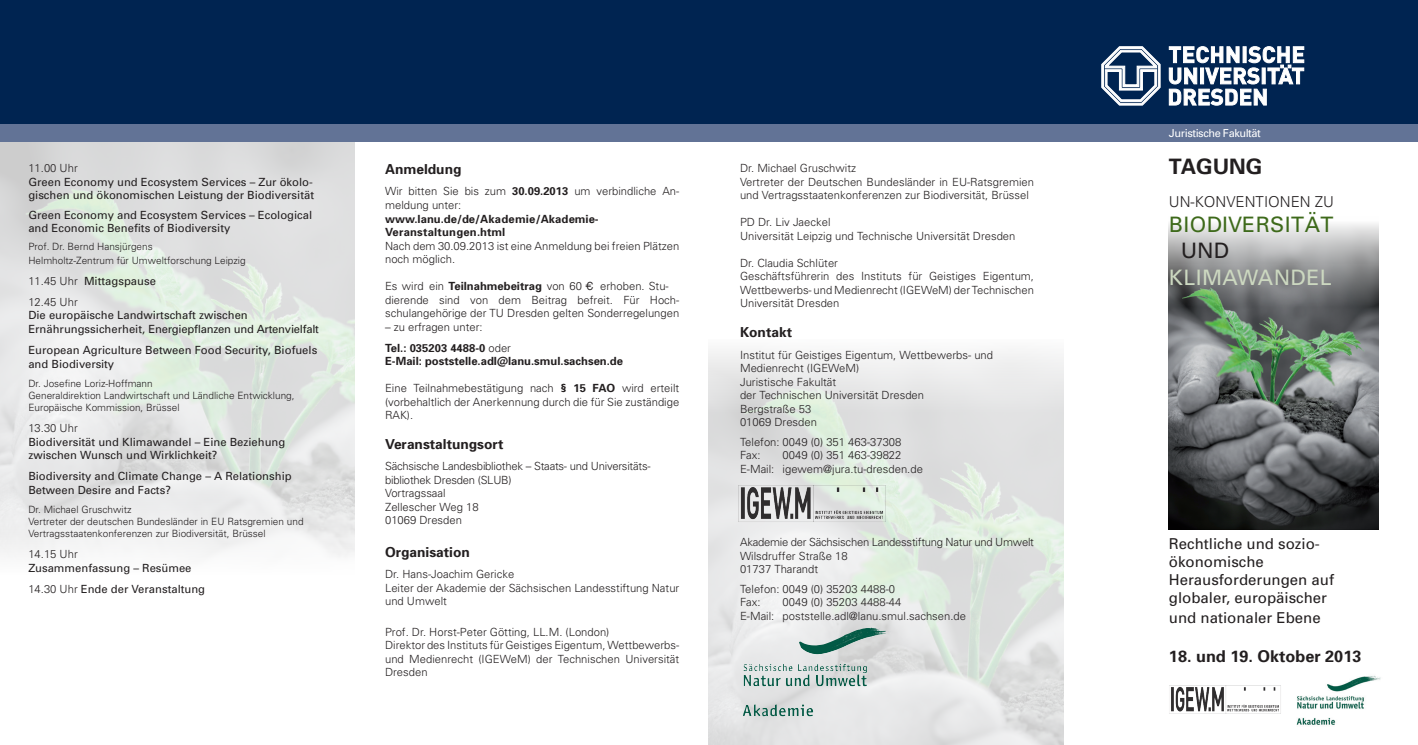
<style>
.page{position:relative;width:1418px;height:745px;background:#fff}
.page>*{position:absolute;margin:0;border:0;box-sizing:border-box;transform-origin:0 0}
.t1{font:21.25px "Univers";letter-spacing:.02em;color:#3e6a1b}
.t2{font:21.25px "Univers";letter-spacing:.02em;color:#ccd8c0}
.t3{font:700 21.25px "Univers";color:#231f20}
.t4{font:21.25px "Univers";color:#231f20}
.t5{font:700 16.25px "Univers";color:#231f20}
.t6{font:15px "Univers";color:#231f20}
.t7{font:300 15px "Univers";color:#231f20}
.t8{font:700 13.75px "Univers";color:#231f20}
.t9{font:300 11.25px/13.5px "Univers";color:#231f20}
.t10{font:11.25px/13.5px "Univers";color:#231f20}
.t11{font:300 11.25px/13.5px "Univers";letter-spacing:-.02em;color:#231f20}
.t12{font:700 11.25px "Univers";color:#231f20}
.t13{font:700 11.25px/13.5px "Univers";letter-spacing:.02em;color:#231f20}
.t14{font:11px "Univers";letter-spacing:-.04em;color:#fff}
.t15{font:300 10px/12px "Univers";color:#231f20}
.s1{font-weight:300}
.s2{font-weight:700}
.s3{font-family:"Helvetica";font-weight:400}
</style>
<div class="page">
<img style="left:709px;top:351px;width:354px;height:393px">
<div style="left:0;top:0;width:1417px;height:132px;background:#002451"></div>
<div style="left:0;top:124px;width:1417px;height:18px;background:#627396"></div>
<svg style="left:1169px;top:46px;width:134px;height:59px"></svg>
<svg style="left:1101px;top:47px;width:59px;height:58px"></svg>
<img style="left:1168px;top:224px;width:210px;height:305px">
<img style="left:738px;top:482px;width:156px;height:50px">
<img style="left:749px;top:627px;width:141px;height:43px">
<img style="left:1169px;top:685px;width:112px;height:29px">
<img style="left:1296px;top:675px;width:85px;height:50px">
<p class="t9" style="left:28px;top:161px;width:51px">11.00 Uhr</p>
<p class="t10" style="left:28px;top:175px;width:287px">Green Economy und Ecosystem Services – Zur ökolo&shy;gischen und ökonomischen Leistung der Biodiversität</p>
<p class="t10" style="left:28px;top:208px;width:285px">Green Economy and Ecosystem Services – Ecological</p>
<p class="t10" style="left:28px;top:221px;width:203px">and Economic Benefits of Biodiversity</p>
<p class="t15" style="left:28px;top:240px;width:126px">Prof. Dr. Bernd Hansjürgens</p>
<p class="t15" style="left:28px;top:254px;width:219px">Helmholtz-Zentrum für Umweltforschung Leipzig</p>
<p class="t10" style="left:28px;top:274px;width:129px"><span class="s1">11.45 Uhr</span> Mittagspause</p>
<p class="t9" style="left:28px;top:295px;width:51px">12.45 Uhr</p>
<p class="t10" style="left:28px;top:308px;width:292px">Die europäische Landwirtschaft zwischen<br>Ernährungssicherheit, Energiepflanzen und Artenvielfalt</p>
<p class="t10" style="left:28px;top:343px;width:290px">European Agriculture Between Food Security, Biofuels and Biodiversity</p>
<p class="t15" style="left:28px;top:377px;width:126px">Dr. Josefine Loriz-Hoffmann</p>
<p class="t15" style="left:28px;top:389px;width:268px">Generaldirektion Landwirtschaft und Ländliche Entwicklung,<br>Europäische Kommission, Brüssel</p>
<p class="t9" style="left:28px;top:421px;width:51px">13.30 Uhr</p>
<p class="t10" style="left:28px;top:434px;width:258px">Biodiversität und Klimawandel – Eine Beziehung zwischen Wunsch und Wirklichkeit?</p>
<p class="t10" style="left:28px;top:469px;width:265px">Biodiversity and Climate Change – A Relationship<br>Between Desire and Facts?</p>
<p class="t15" style="left:28px;top:503px;width:105px">Dr. Michael Gruschwitz</p>
<p class="t15" style="left:28px;top:515px;width:277px">Vertreter der deutschen Bundesländer in EU Ratsgremien und<br>Vertragsstaatenkonferenzen zur Biodiversität, Brüssel</p>
<p class="t9" style="left:28px;top:547px;width:51px">14.15 Uhr</p>
<p class="t10" style="left:28px;top:560px;width:165px">Zusammenfassung – Resümee</p>
<p class="t10" style="left:28px;top:581px;width:178px"><span class="s1">14.30 Uhr</span> Ende der Veranstaltung</p>
<p class="t8" style="left:385px;top:161px;width:78px">Anmeldung</p>
<p class="t9" style="left:385px;top:184px;width:296px">Wir bitten Sie bis zum <span class="s2">30.09.2013</span> um verbindliche An&shy;meldung unter:</p>
<p class="t13" style="left:385px;top:211px;width:215px">www.lanu.de/de/Akademie/Akademie-<br>Veranstaltungen.html</p>
<p class="t9" style="left:385px;top:238px;width:296px">Nach dem 30.09.2013 ist eine Anmeldung bei freien Plätzen noch möglich.</p>
<p class="t9" style="left:385px;top:279px;width:285px">Es wird ein <span class="s2">Teilnahmebeitrag</span> von 60 <span class="s3">€</span> erhoben. Stu-</p>
<p class="t9" style="left:385px;top:292px;width:296px">dierende sind von dem Beitrag befreit. Für Hoch&shy;schulangehörige der TU Dresden gelten Sonderregelungen</p>
<p class="t9" style="left:385px;top:319px;width:99px">– zu erfragen unter:</p>
<p class="t12" style="left:385px;top:340px;width:127px">Tel.: 035203 4488-0 <span class="s1">oder</span></p>
<p class="t12" style="left:385px;top:354px;width:239px">E-Mail: poststelle.adl@lanu.smul.sachsen.de</p>
<p class="t9" style="left:385px;top:381px;width:296px;text-align:justify">Eine Teilnahmebestätigung nach <span class="s2">§ 15 FAO</span> wird erteilt (vorbehaltlich der Anerkennung durch die für Sie zuständige RAK).</p>
<p class="t8" style="left:385px;top:435px;width:120px">Veranstaltungsort</p>
<p class="t11" style="left:385px;top:459px;width:267px">Sächsische Landesbibliothek – Staats- und Universitäts&shy;bibliothek Dresden (SLUB)</p>
<p class="t9" style="left:385px;top:486px;width:62px">Vortragssaal</p>
<p class="t9" style="left:385px;top:499px;width:95px">Zellescher Weg 18</p>
<p class="t9" style="left:385px;top:513px;width:78px">01069 Dresden</p>
<p class="t8" style="left:385px;top:543px;width:86px">Organisation</p>
<p class="t9" style="left:385px;top:567px;width:131px">Dr. Hans-Joachim Gericke</p>
<p class="t9" style="left:385px;top:580px;width:296px">Leiter der Akademie der Sächsischen Landesstiftung Natur und Umwelt</p>
<p class="t9" style="left:385px;top:624px;width:226px">Prof. Dr. Horst-Peter Götting, LL.M. (London)</p>
<p class="t9" style="left:385px;top:637px;width:296px;text-align:justify">Direktor des Instituts für Geistiges Eigentum, Wettbewerbs&shy;und Medienrecht (IGEWeM) der Technischen Universität Dresden</p>
<p class="t9" style="left:740px;top:161px;width:118px">Dr. Michael Gruschwitz</p>
<p class="t9" style="left:740px;top:175px;width:295px">Vertreter der Deutschen Bundesländer in EU-Ratsgremien und Vertragsstaatenkonferenzen zur Biodiversität, Brüssel</p>
<p class="t9" style="left:740px;top:215px;width:92px">PD Dr. Liv Jaeckel</p>
<p class="t9" style="left:740px;top:229px;width:277px">Universität Leipzig und Technische Universität Dresden</p>
<p class="t9" style="left:740px;top:256px;width:99px">Dr. Claudia Schlüter</p>
<p class="t9" style="left:740px;top:269px;width:295px;text-align:justify">Geschäftsführerin des Instituts für Geistiges Eigentum, Wettbewerbs- und Medienrecht (IGEWeM) der Technischen Universität Dresden</p>
<p class="t8" style="left:740px;top:323px;width:53px">Kontakt</p>
<p class="t9" style="left:740px;top:347px;width:254px">Institut für Geistiges Eigentum, Wettbewerbs- und</p>
<p class="t9" style="left:740px;top:361px;width:121px">Medienrecht (IGEWeM)</p>
<p class="t9" style="left:740px;top:374px;width:98px">Juristische Fakultät</p>
<p class="t9" style="left:740px;top:388px;width:186px">der Technischen Universität Dresden</p>
<p class="t9" style="left:740px;top:401px;width:73px">Bergstraße 53</p>
<p class="t9" style="left:740px;top:415px;width:78px">01069 Dresden</p>
<p class="t9" style="left:740px;top:434px;width:163px">Telefon: 0049 (0) 351 463-37308</p>
<p class="t9" style="left:740px;top:448px;width:22px">Fax:</p>
<p class="t9" style="left:782px;top:448px;width:120px">0049 (0) 351 463-39822</p>
<p class="t9" style="left:740px;top:461px;width:184px">E-Mail: igewem@jura.tu-dresden.de</p>
<p class="t11" style="left:740px;top:535px;width:295px">Akademie der Sächsischen Landesstiftung Natur und Umwelt</p>
<p class="t9" style="left:740px;top:548px;width:109px">Wilsdruffer Straße 18</p>
<p class="t9" style="left:740px;top:562px;width:80px">01737 Tharandt</p>
<p class="t9" style="left:740px;top:581px;width:157px">Telefon: 0049 (0) 35203 4488-0</p>
<p class="t9" style="left:740px;top:595px;width:22px">Fax:</p>
<p class="t9" style="left:782px;top:595px;width:120px">0049 (0) 35203 4488-44</p>
<p class="t9" style="left:740px;top:608px;width:227px">E-Mail: poststelle.adl@lanu.smul.sachsen.de</p>
<p class="t14" style="left:1168px;top:126px;width:93px">Juristische Fakultät</p>
<p class="t3" style="left:1168px;top:152px;width:95px">TAGUNG</p>
<p class="t7" style="left:1168px;top:192px;width:166px">UN-KONVENTIONEN ZU</p>
<p class="t1" style="left:1168px;top:211px;width:166px">BIODIVERSITÄT</p>
<p class="t4" style="left:1180px;top:237px;width:50px">UND</p>
<p class="t2" style="left:1168px;top:264px;width:164px">KLIMAWANDEL</p>
<p class="t6" style="left:1168px;top:534px;width:152px">Rechtliche und sozio-</p>
<p class="t6" style="left:1168px;top:552px;width:96px">ökonomische</p>
<p class="t6" style="left:1168px;top:570px;width:167px">Herausforderungen auf</p>
<p class="t6" style="left:1168px;top:588px;width:160px">globaler, europäischer</p>
<p class="t6" style="left:1168px;top:607px;width:153px">und nationaler Ebene</p>
<p class="t5" style="left:1168px;top:645px;width:194px">18. und 19. Oktober 2013</p>
</div>
